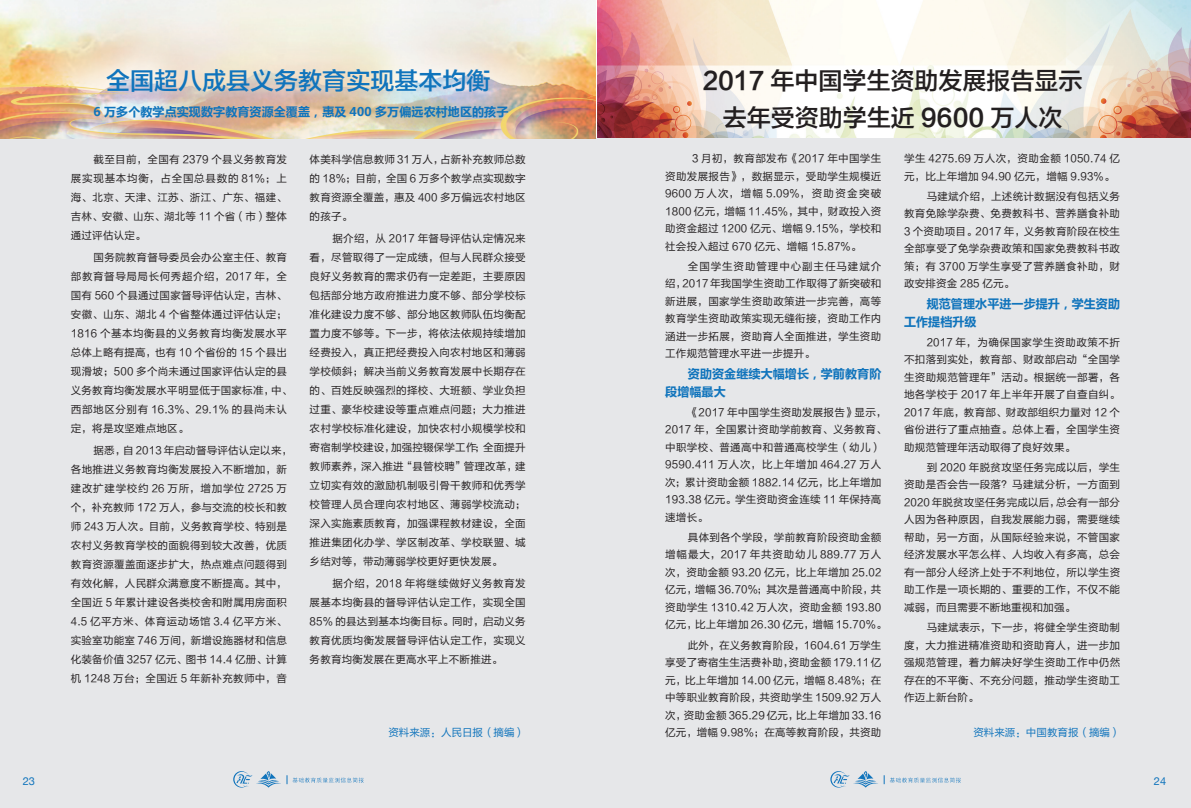
<style>
.page{position:relative;width:1191px;height:808px;background:#fff}
.page>*{position:absolute;margin:0;border:0;box-sizing:border-box;transform-origin:0 0}
.一级标题{font:24px "FZLTZHK GBK1 0";color:#231f20}
.一级标题-2{font:24px "FZLTZHK GBK1 0";color:#1074bc}
.正文{font:700 12px/17.5px "Microsoft Ya Hei";letter-spacing:.01em;color:#1074bc}
.t1{font:11px "Helvetica Neue";color:#1074bc}
.正文-2{font:10.5px/17.5px "FZLTHK GBK1 0";letter-spacing:.02em;color:#231f20;text-align:justify}
.正文-3{font:10.5px "FZLTHK GBK1 0";color:#1074bc}
</style>
<div class="page">
<img style="left:597px;top:0;width:594px;height:138px">
<div style="left:595px;top:139px;width:596px;height:669px;background:#e6e7e9"></div>
<div style="left:0;top:137px;width:595px;height:671px;background:#e6e7e9"></div>
<img style="left:0;top:0;width:595px;height:139px">
<svg style="left:233px;top:771px;width:48px;height:16px"></svg>
<svg style="left:287px;top:775px;width:77px;height:9px"></svg>
<svg style="left:830px;top:771px;width:48px;height:16px"></svg>
<svg style="left:884px;top:775px;width:77px;height:9px"></svg>
<p class="一级标题-2" style="left:106px;top:67px;width:386px">全国超八成县义务教育实现基本均衡</p>
<p class="正文" style="left:94px;top:103px;width:416px">6 万多个教学点实现数字教育资源全覆盖，惠及 400 多万偏远农村地区的孩子</p>
<p class="正文-2" style="left:71px;top:150px;width:218px;line-height:19px;text-indent:23px">截至目前，全国有 2379 个县义务教育发展实现基本均衡，占全国总县数的 81%；上海、北京、天津、江苏、浙江、广东、福建、吉林、安徽、山东、湖北等 11 个省（市）整体通过评估认定。</p>
<p class="正文-2" style="left:71px;top:248px;width:223px;line-height:19px;text-align:left;text-indent:23px">国务院教育督导委员会办公室主任、教育部教育督导局局长何秀超介绍，2017 年，全国有 560 个县通过国家督导评估认定，吉林、安徽、山东、湖北 4 个省整体通过评估认定；<br>1816 个基本均衡县的义务教育均衡发展水平总体上略有提高，也有 10 个省份的 15 个县出现滑坡；500 多个尚未通过国家评估认定的县义务教育均衡发展水平明显低于国家标准，中、西部地区分别有 16.3%、29.1% 的县尚未认定，将是攻坚难点地区。</p>
<p class="正文-2" style="left:71px;top:441px;width:223px;line-height:19px;text-align:left;text-indent:23px">据悉，自 2013 年启动督导评估认定以来，各地推进义务教育均衡发展投入不断增加，新建改扩建学校约 26 万所，增加学位 2725 万个，补充教师 172 万人，参与交流的校长和教师 243 万人次。目前，义务教育学校、特别是农村义务教育学校的面貌得到较大改善，优质教育资源覆盖面逐步扩大，热点难点问题得到有效化解，人民群众满意度不断提高。其中，全国近 5 年累计建设各类校舍和附属用房面积<br>4.5 亿平方米、体育运动场馆 3.4 亿平方米、实验室功能室 746 万间，新增设施器材和信息化装备价值 3257 亿元、图书 14.4 亿册、计算机 1248 万台；全国近 5 年新补充教师中，音</p>
<p class="一级标题" style="left:702px;top:67px;width:381px">2017 年中国学生资助发展报告显示</p>
<p class="一级标题" style="left:723px;top:104px;width:341px">去年受资助学生近 9600 万人次</p>
<p class="正文-2" style="left:665px;top:150px;width:218px;text-indent:27px">3 月初，教育部发布《2017 年中国学生资助发展报告》，数据显示，受助学生规模近9600 万人次，增幅 5.09%，资助资金突破1800 亿元，增幅 11.45%，其中，财政投入资助资金超过 1200 亿元、增幅 9.15%，学校和社会投入超过 670 亿元、增幅 15.87%。</p>
<p class="正文-2" style="left:665px;top:258px;width:218px;text-indent:23px">全国学生资助管理中心副主任马建斌介绍，2017 年我国学生资助工作取得了新突破和新进展，国家学生资助政策进一步完善，高等教育学生资助政策实现无缝衔接，资助工作内涵进一步拓展，资助育人全面推进，学生资助工作规范管理水平进一步提升。</p>
<p class="正文" style="left:665px;top:365px;width:218px;text-indent:23px">资助资金继续大幅增长，学前教育阶段增幅最大</p>
<p class="正文-2" style="left:665px;top:403px;width:223px;text-align:left;text-indent:23px">《2017 年中国学生资助发展报告》显示，<br>2017 年，全国累计资助学前教育、义务教育、中职学校、普通高中和普通高校学生（幼儿）<br>9590.411 万人次，比上年增加 464.27 万人次；累计资助金额 1882.14 亿元，比上年增加<br>193.38 亿元。学生资助资金连续 11 年保持高速增长。</p>
<p class="正文-2" style="left:665px;top:529px;width:223px;text-align:left;text-indent:23px">具体到各个学段，学前教育阶段资助金额增幅最大，2017 年共资助幼儿 889.77 万人次，资助金额 93.20 亿元，比上年增加 25.02亿元，增幅 36.70%；其次是普通高中阶段，共资助学生 1310.42 万人次，资助金额 193.80亿元，比上年增加 26.30 亿元，增幅 15.70%。</p>
<p class="正文-2" style="left:665px;top:637px;width:217px;text-indent:23px">此外，在义务教育阶段，1604.61 万学生享受了寄宿生生活费补助，资助金额 179.11亿元，比上年增加 14.00 亿元，增幅 8.48%；在中等职业教育阶段，共资助学生 1509.92 万人次，资助金额 365.29 亿元，比上年增加 33.16亿元，增幅 9.98%；在高等教育阶段，共资助</p>
<p class="正文-2" style="left:904px;top:150px;width:217px">学生 4275.69 万人次，资助金额 1050.74 亿元，比上年增加 94.90 亿元，增幅 9.93%。</p>
<p class="正文-2" style="left:904px;top:188px;width:218px;text-indent:23px">马建斌介绍，上述统计数据没有包括义务教育免除学杂费、免费教科书、营养膳食补助3 个资助项目。2017 年，义务教育阶段在校生全部享受了免学杂费政策和国家免费教科书政策；有 3700 万学生享受了营养膳食补助，财政安排资金 285 亿元。</p>
<p class="正文" style="left:904px;top:295px;width:217px;text-indent:23px">规范管理水平进一步提升，学生资助工作提档升级</p>
<p class="正文-2" style="left:904px;top:333px;width:218px;text-indent:23px">2017 年，为确保国家学生资助政策不折不扣落到实处，教育部、财政部启动“全国学生资助规范管理年”活动。根据统一部署，各地各学校于 2017 年上半年开展了自查自纠。2017 年底，教育部、财政部组织力量对 12 个省份进行了重点抽查。总体上看，全国学生资助规范管理年活动取得了良好效果。</p>
<p class="正文-2" style="left:904px;top:459px;width:218px;text-indent:23px">到 2020 年脱贫攻坚任务完成以后，学生资助是否会告一段落？马建斌分析，一方面到2020 年脱贫攻坚任务完成以后，总会有一部分人因为各种原因，自我发展能力弱，需要继续帮助，另一方面，从国际经验来说，不管国家经济发展水平怎么样、人均收入有多高，总会有一部分人经济上处于不利地位，所以学生资助工作是一项长期的、重要的工作，不仅不能减弱，而且需要不断地重视和加强。</p>
<p class="正文-2" style="left:904px;top:619px;width:218px;text-indent:23px">马建斌表示，下一步，将健全学生资助制度，大力推进精准资助和资助育人，进一步加强规范管理，着力解决好学生资助工作中仍然存在的不平衡、不充分问题，推动学生资助工作迈上新台阶。</p>
<p class="正文-2" style="left:310px;top:150px;width:218px;line-height:19px">体美科学信息教师 31 万人，占新补充教师总数的 18%；目前，全国 6 万多个教学点实现数字教育资源全覆盖，惠及 400 多万偏远农村地区的孩子。</p>
<p class="正文-2" style="left:310px;top:229px;width:218px;line-height:19px;text-indent:23px">据介绍，从 2017 年督导评估认定情况来看，尽管取得了一定成绩，但与人民群众接受良好义务教育的需求仍有一定差距，主要原因包括部分地方政府推进力度不够、部分学校标准化建设力度不够、部分地区教师队伍均衡配置力度不够等。下一步，将依法依规持续增加经费投入，真正把经费投入向农村地区和薄弱学校倾斜；解决当前义务教育发展中长期存在的、百姓反映强烈的择校、大班额、学业负担过重、豪华校建设等重点难点问题；大力推进农村学校标准化建设，加快农村小规模学校和寄宿制学校建设，加强控辍保学工作；全面提升教师素养，深入推进“县管校聘”管理改革，建立切实有效的激励机制吸引骨干教师和优秀学校管理人员合理向农村地区、薄弱学校流动；深入实施素质教育，加强课程教材建设，全面推进集团化办学、学区制改革、学校联盟、城乡结对等，带动薄弱学校更好更快发展。</p>
<p class="正文-2" style="left:310px;top:574px;width:218px;line-height:19px;text-indent:23px">据介绍，2018 年将继续做好义务教育发展基本均衡县的督导评估认定工作，实现全国85% 的县达到基本均衡目标。同时，启动义务教育优质均衡发展督导评估认定工作，实现义务教育均衡发展在更高水平上不断推进。</p>
<p class="正文-3" style="left:388px;top:727px;width:138px">资料来源：人民日报（摘编）</p>
<p class="正文-3" style="left:973px;top:726px;width:148px">资料来源：中国教育报（摘编）</p>
<p class="t1" style="left:23px;top:774px;width:14px">23</p>
<p class="t1" style="left:1154px;top:774px;width:14px">24</p>
</div>
